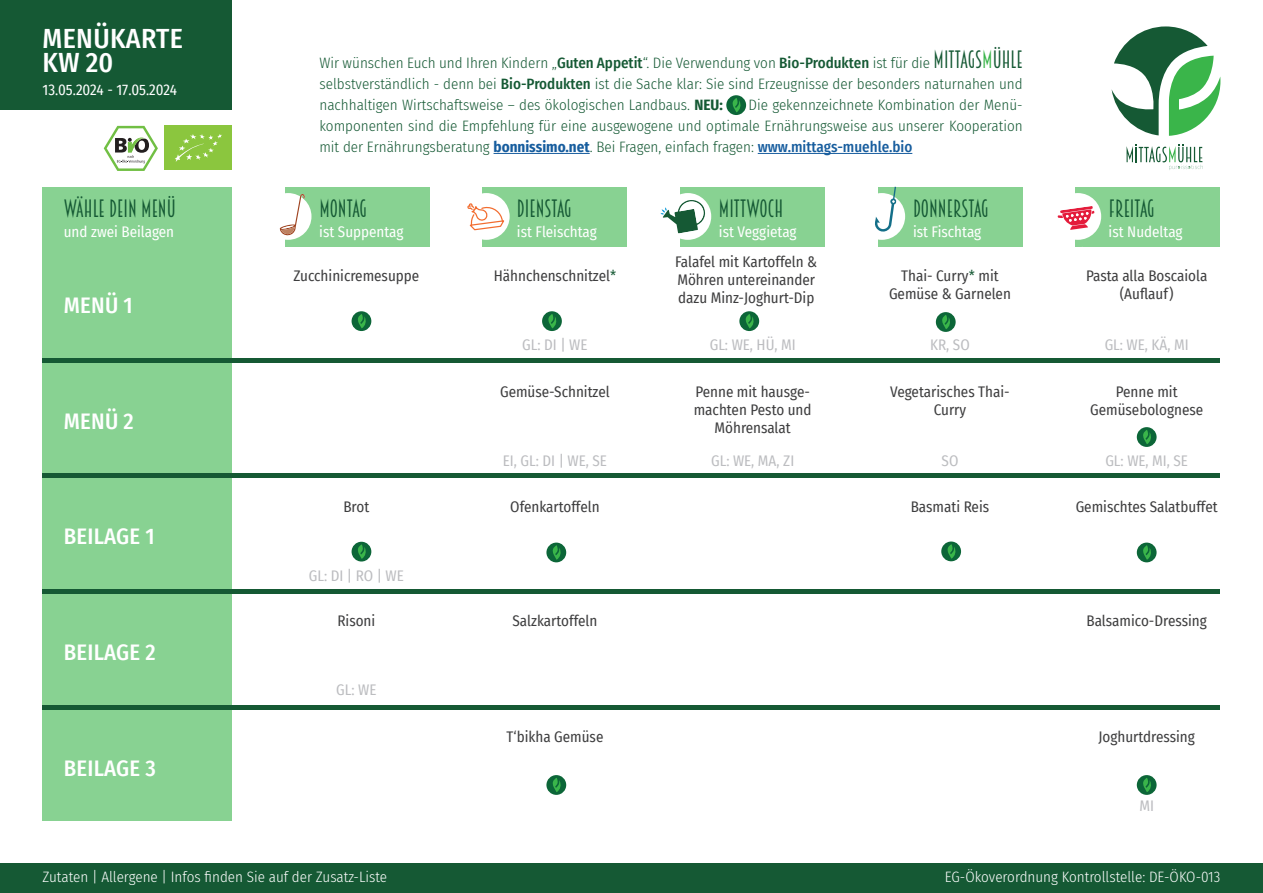
<style>
.page{position:relative;width:1263px;height:893px;background:#fff}
.page>*{position:absolute;margin:0;border:0;box-sizing:border-box;transform-origin:0 0}
.t1{font:500 27.75px/24px "Fira Sans Condensed";letter-spacing:.01em;color:#fff}
.t2{font:22.5px "Breamcatcher";color:#155934}
.t3{font:500 22.5px "Fira Sans Condensed";letter-spacing:.01em;color:#fff}
.t4{font:300 15px/21px "Fira Sans Condensed";color:#155934;text-align:justify}
.t5{font:15px/18px "Fira Sans Condensed";color:#3e3e3f;text-align:center}
.t6{font:15px "Fira Sans Condensed";color:#fff}
.t7{font:15px "Fira Sans Condensed";color:#bcbdc0}
.t8{font:300 15px "Fira Sans Condensed";color:#fff}
.s1{font-weight:500}
.s2{font-family:"Breamcatcher";font-weight:400;font-size:22.5px}
.s3{font-family:"Breamcatcher";font-weight:400;font-size:22.5px;color:#3ab54a}
.s4{font-weight:700}
.s5{font-weight:700;color:#175d9e}
.s6{font-weight:500;color:#175d9e}
.s7{color:#155934}
</style>
<div class="page">
<div style="left:0;top:0;width:232px;height:110px;background:#155934"></div>
<div style="left:0;top:863px;width:1263px;height:30px;background:#155934"></div>
<div style="left:1075px;top:187px;width:145px;height:59px;background:#88d292"></div>
<div style="left:43px;top:187px;width:189px;height:634px;background:#88d292"></div>
<div style="left:482px;top:187px;width:145px;height:59px;background:#88d292"></div>
<div style="left:680px;top:187px;width:145px;height:59px;background:#88d292"></div>
<div style="left:878px;top:187px;width:145px;height:59px;background:#88d292"></div>
<div style="left:285px;top:187px;width:144px;height:59px;background:#88d292"></div>
<div style="left:1054px;top:193px;width:47px;height:47px;background:#fff;border-radius:50%"></div>
<div style="left:463px;top:193px;width:47px;height:47px;background:#fff;border-radius:50%"></div>
<div style="left:664px;top:193px;width:47px;height:47px;background:#fff;border-radius:50%"></div>
<div style="left:858px;top:193px;width:47px;height:47px;background:#fff;border-radius:50%"></div>
<div style="left:265px;top:193px;width:46px;height:47px;background:#fff;border-radius:50%"></div>
<svg style="left:280px;top:193px;width:25px;height:43px"></svg>
<svg style="left:467px;top:202px;width:39px;height:29px"></svg>
<svg style="left:660px;top:198px;width:45px;height:36px"></svg>
<svg style="left:875px;top:186px;width:21px;height:46px"></svg>
<svg style="left:1057px;top:206px;width:38px;height:24px"></svg>
<svg style="left:1111px;top:26px;width:109px;height:110px"></svg>
<svg style="left:1126px;top:145px;width:77px;height:25px"></svg>
<svg style="left:164px;top:125px;width:68px;height:1px"></svg>
<div style="left:164px;top:126px;width:68px;height:44px;background:#8bc63e"></div>
<svg style="left:175px;top:134px;width:47px;height:28px"></svg>
<svg style="left:104px;top:126px;width:54px;height:45px"></svg>
<hr style="left:43px;top:358px;width:1177px;height:4px;background:#155934">
<hr style="left:43px;top:474px;width:1177px;height:4px;background:#155934">
<div style="left:43px;top:589px;width:1177px;height:5px;background:#155934"></div>
<hr style="left:43px;top:705px;width:1177px;height:4px;background:#155934">
<hr style="left:493px;top:153px;width:97px;height:1px;background:#175d9e">
<hr style="left:758px;top:153px;width:154px;height:1px;background:#175d9e">
<div style="left:726px;top:95px;width:20px;height:20px;background:#0c6638;border-radius:50%"></div>
<svg style="left:732px;top:98px;width:9px;height:14px"></svg>
<div style="left:352px;top:311px;width:19px;height:20px;background:#0c6638;border-radius:50%"></div>
<svg style="left:358px;top:314px;width:8px;height:14px"></svg>
<div style="left:542px;top:311px;width:20px;height:20px;background:#0c6638;border-radius:50%"></div>
<svg style="left:548px;top:314px;width:9px;height:14px"></svg>
<div style="left:739px;top:311px;width:20px;height:20px;background:#0c6638;border-radius:50%"></div>
<svg style="left:745px;top:314px;width:9px;height:14px"></svg>
<div style="left:936px;top:312px;width:20px;height:20px;background:#0c6638;border-radius:50%"></div>
<svg style="left:942px;top:315px;width:8px;height:14px"></svg>
<div style="left:1137px;top:427px;width:19px;height:20px;background:#0c6638;border-radius:50%"></div>
<svg style="left:1143px;top:430px;width:8px;height:14px"></svg>
<div style="left:1137px;top:543px;width:19px;height:19px;background:#0c6638;border-radius:50%"></div>
<svg style="left:1143px;top:545px;width:8px;height:15px"></svg>
<div style="left:941px;top:541px;width:20px;height:20px;background:#0c6638;border-radius:50%"></div>
<svg style="left:947px;top:544px;width:9px;height:15px"></svg>
<div style="left:1137px;top:775px;width:19px;height:20px;background:#0c6638;border-radius:50%"></div>
<svg style="left:1143px;top:778px;width:8px;height:14px"></svg>
<div style="left:546px;top:543px;width:20px;height:19px;background:#0c6638;border-radius:50%"></div>
<svg style="left:552px;top:545px;width:9px;height:15px"></svg>
<div style="left:546px;top:775px;width:20px;height:20px;background:#0c6638;border-radius:50%"></div>
<svg style="left:552px;top:778px;width:9px;height:14px"></svg>
<div style="left:352px;top:542px;width:19px;height:19px;background:#0c6638;border-radius:50%"></div>
<svg style="left:358px;top:544px;width:8px;height:15px"></svg>
<h1 class="t1" style="left:43px;top:25px;width:142px">MENÜKARTE<br>KW 20</h1>
<p class="t6" style="left:43px;top:79px;width:136px">13.05.2024 - 17.05.2024</p>
<p class="t4" style="left:319px;top:53px;width:705px">Wir wünschen Euch und Ihren Kindern „<span class="s1">Guten Appetit</span>“. Die Verwendung von <span class="s1">Bio-Produkten</span> ist für die <span class="s2">MITTAGS</span><span class="s3">M</span><span class="s2">ÜHLE </span>selbstverständlich - denn bei <span class="s1">Bio-Produkten</span> ist die Sache klar: Sie sind Erzeugnisse der besonders naturnahen und nachhaltigen Wirtschaftsweise – des ökologischen Landbaus. <span class="s4">NEU:</span></p>
<p class="t4" style="left:319px;top:95px;width:705px;text-indent:429px">Die gekennzeichnete Kombination der Menü&shy;komponenten sind die Empfehlung für eine ausgewogene und optimale Ernährungsweise aus unserer Kooperation mit der Ernährungsberatung <span class="s5">bonnissimo.net</span>. Bei Fragen, einfach fragen: <span class="s6">www.mittags-muehle.bio</span></p>
<h2 class="t2" style="left:64px;top:195px;width:114px">WÄHLE DEIN MENÜ</h2>
<h2 class="t2" style="left:319px;top:195px;width:49px">MONTAG</h2>
<h2 class="t2" style="left:517px;top:195px;width:56px">DIENSTAG</h2>
<h2 class="t2" style="left:719px;top:195px;width:66px">MITTWOCH</h2>
<h2 class="t2" style="left:913px;top:195px;width:77px">DONNERSTAG</h2>
<h2 class="t2" style="left:1109px;top:195px;width:47px">FREITAG</h2>
<p class="t6" style="left:319px;top:221px;width:86px">ist Suppentag</p>
<p class="t5" style="left:1086px;top:266px;width:123px">Pasta alla Boscaiola (Auflauf)</p>
<p class="t6" style="left:64px;top:221px;width:112px">und zwei Beilagen</p>
<p class="t6" style="left:517px;top:221px;width:81px">ist Fleischtag</p>
<p class="t6" style="left:719px;top:221px;width:79px">ist Veggietag</p>
<p class="t6" style="left:913px;top:221px;width:70px">ist Fischtag</p>
<p class="t6" style="left:1108px;top:221px;width:76px">ist Nudeltag</p>
<p class="t5" style="left:675px;top:253px;width:143px;text-align:left">Falafel mit Kartoffeln &amp;<br>Möhren untereinander dazu Minz-Joghurt-Dip</p>
<p class="t5" style="left:293px;top:266px;width:127px">Zucchinicremesuppe</p>
<p class="t5" style="left:494px;top:266px;width:124px">Hähnchenschnitzel<span class="s7">*</span></p>
<p class="t5" style="left:889px;top:266px;width:123px">Thai- Curry<span class="s7">*</span> mit<br>Gemüse &amp; Garnelen</p>
<h2 class="t3" style="left:64px;top:287px;width:70px">MENÜ 1</h2>
<h2 class="t3" style="left:64px;top:403px;width:71px">MENÜ 2</h2>
<h2 class="t3" style="left:64px;top:518px;width:92px">BEILAGE 1</h2>
<h2 class="t3" style="left:64px;top:634px;width:93px">BEILAGE 2</h2>
<h2 class="t3" style="left:64px;top:750px;width:93px">BEILAGE 3</h2>
<p class="t5" style="left:343px;top:497px;width:27px">Brot</p>
<p class="t7" style="left:309px;top:564px;width:97px">GL: DI | RO | WE</p>
<p class="t5" style="left:337px;top:612px;width:39px">Risoni</p>
<p class="t7" style="left:336px;top:679px;width:42px">GL: WE</p>
<p class="t7" style="left:522px;top:333px;width:67px">GL: DI | WE</p>
<p class="t7" style="left:710px;top:333px;width:87px">GL: WE, HÜ, MI</p>
<p class="t7" style="left:930px;top:333px;width:41px">KR, SO</p>
<p class="t7" style="left:1105px;top:333px;width:86px">GL: WE, KÄ, MI</p>
<p class="t5" style="left:500px;top:382px;width:111px">Gemüse-Schnitzel</p>
<p class="t5" style="left:694px;top:382px;width:119px">Penne mit hausge&shy;machten Pesto und<br>Möhrensalat</p>
<p class="t5" style="left:890px;top:382px;width:121px">Vegetarisches Thai-<br>Curry</p>
<p class="t5" style="left:1090px;top:382px;width:115px">Penne mit<br>Gemüsebolognese</p>
<p class="t7" style="left:503px;top:449px;width:105px">EI, GL: DI | WE, SE</p>
<p class="t7" style="left:711px;top:449px;width:85px">GL: WE, MA, ZI</p>
<p class="t7" style="left:941px;top:449px;width:18px">SO</p>
<p class="t7" style="left:1105px;top:449px;width:84px">GL: WE, MI, SE</p>
<p class="t5" style="left:510px;top:497px;width:91px">Ofenkartoffeln</p>
<p class="t5" style="left:911px;top:497px;width:80px">Basmati Reis</p>
<p class="t5" style="left:1076px;top:497px;width:144px">Gemischtes Salatbuffet</p>
<p class="t5" style="left:512px;top:612px;width:86px">Salzkartoffeln</p>
<p class="t5" style="left:1086px;top:612px;width:122px">Balsamico-Dressing</p>
<p class="t5" style="left:506px;top:728px;width:99px">T‘bikha Gemüse</p>
<p class="t5" style="left:1098px;top:728px;width:98px">Joghurtdressing</p>
<p class="t7" style="left:1139px;top:795px;width:16px">MI</p>
<p class="t8" style="left:43px;top:866px;width:346px">Zutaten | Allergene | Infos finden Sie auf der Zusatz-Liste</p>
<p class="t8" style="left:945px;top:866px;width:277px">EG-Ökoverordnung Kontrollstelle: DE-ÖKO-013</p>
</div>
